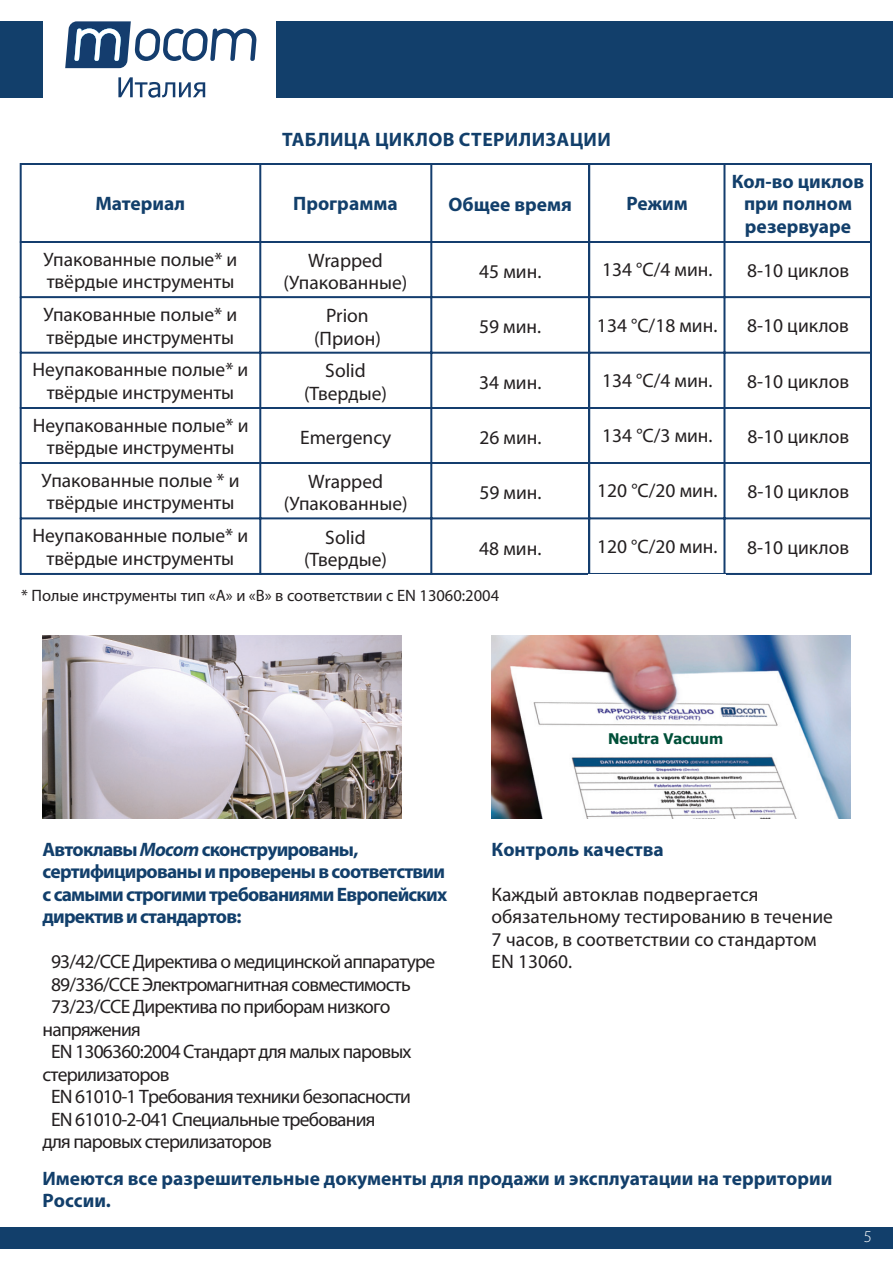
<style>
.page{position:relative;width:893px;height:1263px;background:#fff}
.page>*{position:absolute;margin:0;border:0;box-sizing:border-box;transform-origin:0 0}
.t1{font:19.5px/22.5px "Myriad Pro";color:#231f20;text-align:center}
.t2{font:19.5px "Myriad Pro";letter-spacing:-.04em;color:#231f20}
.t3{font:700 19.5px/22.5px "Myriad Pro";color:#123f6b;text-align:center}
.t4{font:700 19.5px/22.5px "Myriad Pro";letter-spacing:-.04em;color:#123f6b}
.t5{font:700 19.5px "Myriad Pro";letter-spacing:.12em;color:#123f6b}
.t6{font:16.5px "Myriad Pro";color:#231f20}
.t7{font:300 16.5px "Myriad Pro";color:#fff}
.t8{font:700 14.85px "Tahoma";color:#005039}
.s1{font-style:italic}
</style>
<div class="page">
<div style="left:0;top:1227px;width:893px;height:22px;background:#123f6b"></div>
<svg style="left:20px;top:163px;width:852px;height:412px"></svg>
<img style="left:492px;top:636px;width:358px;height:182px">
<div style="left:591px;top:730px;width:144px;height:20px;background:#fff"></div>
<img style="left:42px;top:635px;width:360px;height:183px">
<hr style="left:588px;top:574px;width:138px;height:2px;background:#fff">
<svg style="left:65px;top:21px;width:191px;height:47px"></svg>
<svg style="left:118px;top:77px;width:87px;height:21px"></svg>
<div style="left:0;top:21px;width:43px;height:77px;background:#123f6b"></div>
<div style="left:276px;top:21px;width:617px;height:77px;background:#123f6b"></div>
<p class="t3" style="left:95px;top:192px;width:91px">Материал</p>
<p class="t1" style="left:44px;top:247px;width:195px;text-align:left">Упакованные полые* и твёрдые инструменты</p>
<p class="t1" style="left:43px;top:303px;width:195px;text-align:left">Упакованные полые* и твёрдые инструменты</p>
<p class="t1" style="left:33px;top:358px;width:217px">Неупакованные полые* и твёрдые инструменты</p>
<p class="t1" style="left:33px;top:414px;width:217px">Неупакованные полые* и твёрдые инструменты</p>
<p class="t1" style="left:42px;top:469px;width:200px;text-align:left">Упакованные полые * и твёрдые инструменты</p>
<p class="t1" style="left:33px;top:524px;width:217px">Неупакованные полые* и твёрдые инструменты</p>
<p class="t5" style="left:282px;top:126px;width:330px">Таблица циклов стерилизации</p>
<p class="t3" style="left:293px;top:191px;width:106px">Программа</p>
<p class="t1" style="left:284px;top:249px;width:125px">Wrapped (Упакованные)</p>
<p class="t1" style="left:314px;top:304px;width:68px">Prion (Прион)</p>
<p class="t1" style="left:304px;top:359px;width:85px">Solid (Твердые)</p>
<p class="t1" style="left:300px;top:426px;width:93px">Emergenсy</p>
<p class="t1" style="left:284px;top:470px;width:125px">Wrapped (Упакованные)</p>
<p class="t1" style="left:304px;top:525px;width:85px">Solid (Твердые)</p>
<p class="t3" style="left:449px;top:193px;width:125px">Общее время</p>
<p class="t3" style="left:627px;top:191px;width:63px">Режим</p>
<p class="t1" style="left:479px;top:260px;width:64px">45 мин.</p>
<p class="t1" style="left:602px;top:258px;width:112px">134 °С/4 мин.</p>
<p class="t1" style="left:479px;top:315px;width:64px">59 мин.</p>
<p class="t1" style="left:597px;top:314px;width:122px">134 °С/18 мин.</p>
<p class="t1" style="left:479px;top:370px;width:64px">34 мин.</p>
<p class="t1" style="left:602px;top:369px;width:112px">134 °С/4 мин.</p>
<p class="t1" style="left:479px;top:426px;width:64px">26 мин.</p>
<p class="t1" style="left:602px;top:424px;width:112px">134 °С/3 мин.</p>
<p class="t1" style="left:479px;top:481px;width:64px">59 мин.</p>
<p class="t1" style="left:597px;top:479px;width:122px">120 °С/20 мин.</p>
<p class="t1" style="left:479px;top:536px;width:64px">48 мин.</p>
<p class="t1" style="left:597px;top:535px;width:122px">120 °С/20 мин.</p>
<p class="t6" style="left:21px;top:585px;width:479px">* Полые инструменты тип «А» и «В» в соответствии с EN 13060:2004</p>
<p class="t3" style="left:732px;top:169px;width:134px">Кол-во циклов при полном резервуаре</p>
<p class="t1" style="left:747px;top:259px;width:103px">8-10 циклов</p>
<p class="t1" style="left:747px;top:314px;width:103px">8-10 циклов</p>
<p class="t1" style="left:747px;top:370px;width:103px">8-10 циклов</p>
<p class="t1" style="left:747px;top:425px;width:103px">8-10 циклов</p>
<p class="t1" style="left:747px;top:480px;width:103px">8-10 циклов</p>
<p class="t1" style="left:747px;top:536px;width:103px">8-10 циклов</p>
<p class="t8" style="left:608px;top:728px;width:116px">Neutra Vacuum</p>
<p class="t4" style="left:43px;top:837px;width:406px">Автоклавы <span class="s1">Mocom</span> сконструированы, сертифицированы и проверены в соответствии с самыми строгими требованиями Европейских директив и стандартов:</p>
<p class="t2" style="left:51px;top:950px;width:386px">93/42/ССЕ Директива о медицинской аппаратуре</p>
<p class="t2" style="left:51px;top:972px;width:361px">89/336/ССЕ Электромагнитная совместимость</p>
<p class="t2" style="left:51px;top:995px;width:341px">73/23/ССЕ Директива по приборам низкого</p>
<p class="t2" style="left:43px;top:1017px;width:100px">напряжения</p>
<p class="t2" style="left:51px;top:1040px;width:362px">EN 1306360:2004 Стандарт для малых паровых</p>
<p class="t2" style="left:43px;top:1062px;width:129px">стерилизаторов</p>
<p class="t2" style="left:51px;top:1085px;width:361px">EN 61010-1 Требования техники безопасности</p>
<p class="t2" style="left:51px;top:1107px;width:326px">EN 61010-2-041 Специальные требования</p>
<p class="t2" style="left:43px;top:1130px;width:231px">для паровых стерилизаторов</p>
<p class="t3" style="left:492px;top:837px;width:174px">Контроль качества</p>
<p class="t1" style="left:492px;top:883px;width:343px;text-align:left">Каждый автоклав подвергается обязательному тестированию в течение<br>7 часов, в соответствии со стандартом<br>EN 13060.</p>
<p class="t3" style="left:43px;top:1166px;width:791px;text-align:left">Имеются все разрешительные документы для продажи и эксплуатации на территории<br>России.</p>
<p class="t7" style="left:864px;top:1227px;width:10px">5</p>
</div>
